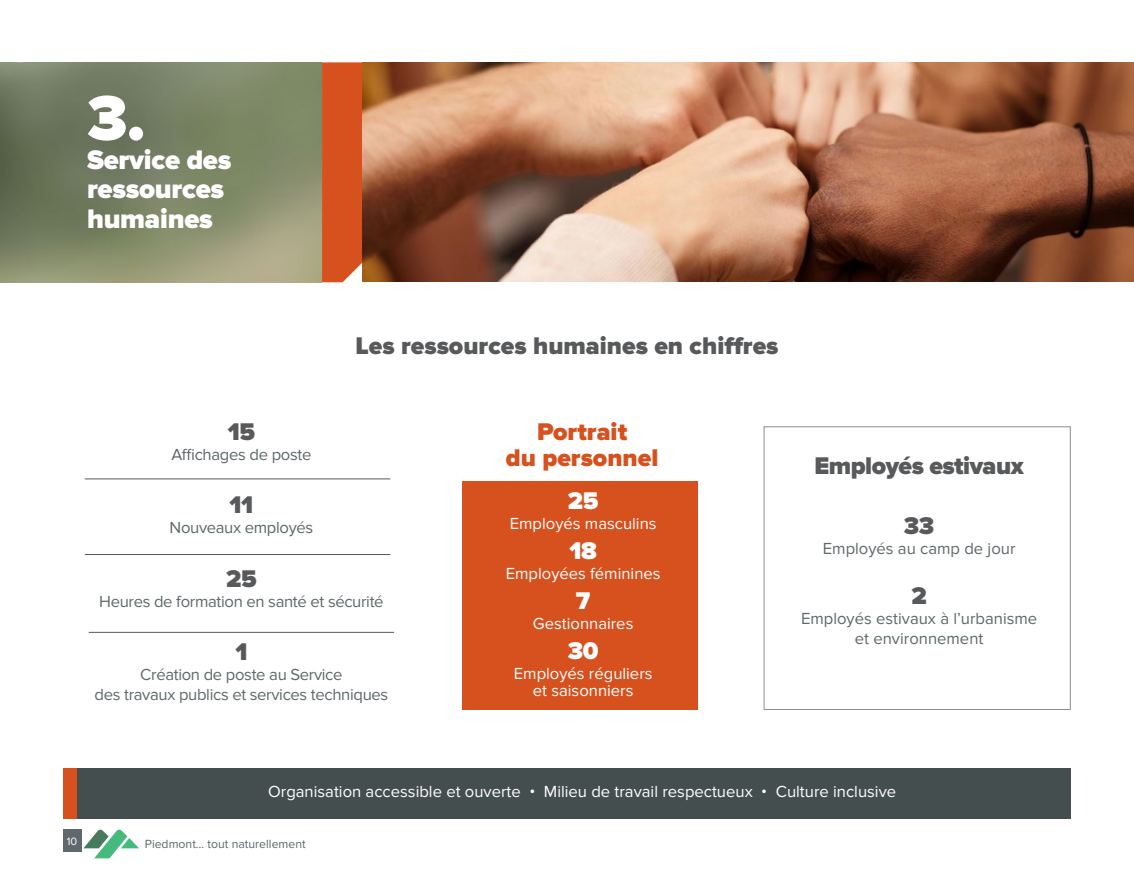
<style>
.page{position:relative;width:1134px;height:882px;background:#fff}
.page>*{position:absolute;margin:0;border:0;box-sizing:border-box;transform-origin:0 0}
.t1{font:900 65.62px "Proxima Nova";color:#fff}
.t2{font:900 27.82px/29.2px "Proxima Nova";letter-spacing:-.01em;color:#fff}
.t3{font:900 25.03px "Proxima Nova";color:#58595b}
.t4{font:900 25.03px/26.4px "Proxima Nova";color:#d6511e;text-align:center}
.t5{font:900 25.03px "Proxima Nova";letter-spacing:-.02em;color:#58595b}
.t6{font:900 25.03px "Proxima Nova";color:#fff}
.t7{font:16.62px/16.6px "Proxima Nova";color:#fff;text-align:center}
.t8{font:16.62px/19.9px "Proxima Nova";letter-spacing:-.02em;color:#5f686a;text-align:center}
.t9{font:16.62px/19.9px "Proxima Nova";color:#5f686a;text-align:center}
.t10{font:12.25px "Proxima Nova";color:#5f686a}
.t11{font:11.03px "Proxima Nova";color:#fff}
</style>
<div class="page">
<div style="left:63px;top:830px;width:18px;height:22px;background:#5f686a"></div>
<svg style="left:83px;top:830px;width:56px;height:28px"></svg>
<div style="left:462px;top:481px;width:235px;height:229px;background:#d6511e"></div>
<img style="left:0;top:62px;width:321px;height:220px">
<div style="left:322px;top:62px;width:40px;height:220px;background:#d6511e"></div>
<div style="left:77px;top:768px;width:994px;height:51px;background:#444e4e"></div>
<div style="left:63px;top:768px;width:14px;height:51px;background:#d6511e"></div>
<img style="left:362px;top:62px;width:772px;height:220px">
<hr style="left:85px;top:479px;width:305px;height:1px;background:#58595b">
<hr style="left:85px;top:554px;width:305px;height:1px;background:#58595b">
<hr style="left:89px;top:632px;width:305px;height:1px;background:#58595b">
<h1 class="t1" style="left:87px;top:80px;width:60px">3.</h1>
<h2 class="t2" style="left:87px;top:146px;width:146px">Service des ressources humaines</h2>
<h3 class="t3" style="left:355px;top:331px;width:425px">Les ressources humaines en chiffres</h3>
<h3 class="t3" style="left:228px;top:417px;width:29px">15</h3>
<p class="t8" style="left:171px;top:445px;width:141px">Affichages de poste</p>
<h3 class="t3" style="left:230px;top:491px;width:25px">11</h3>
<p class="t8" style="left:170px;top:518px;width:145px">Nouveaux employés</p>
<h3 class="t3" style="left:226px;top:564px;width:32px">25</h3>
<p class="t8" style="left:99px;top:591px;width:286px">Heures de formation en santé et sécurité</p>
<h3 class="t3" style="left:235px;top:637px;width:14px">1</h3>
<p class="t8" style="left:95px;top:665px;width:295px">Création de poste au Service<br>des travaux publics et services techniques</p>
<h3 class="t4" style="left:506px;top:419px;width:154px">Portrait<br>du personnel</h3>
<h3 class="t6" style="left:568px;top:487px;width:32px">25</h3>
<p class="t7" style="left:510px;top:516px;width:148px">Employés masculins</p>
<h3 class="t6" style="left:569px;top:537px;width:29px">18</h3>
<p class="t7" style="left:506px;top:566px;width:156px">Employées féminines</p>
<h3 class="t6" style="left:576px;top:586px;width:16px">7</h3>
<p class="t7" style="left:533px;top:616px;width:102px">Gestionnaires</p>
<h3 class="t6" style="left:568px;top:636px;width:32px">30</h3>
<p class="t7" style="left:514px;top:666px;width:140px">Employés réguliers et saisonniers</p>
<h3 class="t5" style="left:815px;top:452px;width:211px">Employés estivaux</h3>
<h3 class="t3" style="left:904px;top:512px;width:32px">33</h3>
<p class="t9" style="left:823px;top:539px;width:194px">Employés au camp de jour</p>
<h3 class="t3" style="left:912px;top:582px;width:17px">2</h3>
<p class="t9" style="left:801px;top:609px;width:238px">Employés estivaux à l’urbanisme et environnement</p>
<p class="t7" style="left:268px;top:783px;width:630px">Organisation accessible et ouverte • Milieu de travail respectueux • Culture inclusive</p>
<p class="t11" style="left:67px;top:835px;width:12px">10</p>
<p class="t10" style="left:145px;top:837px;width:162px">Piedmont… tout naturellement</p>
</div>
